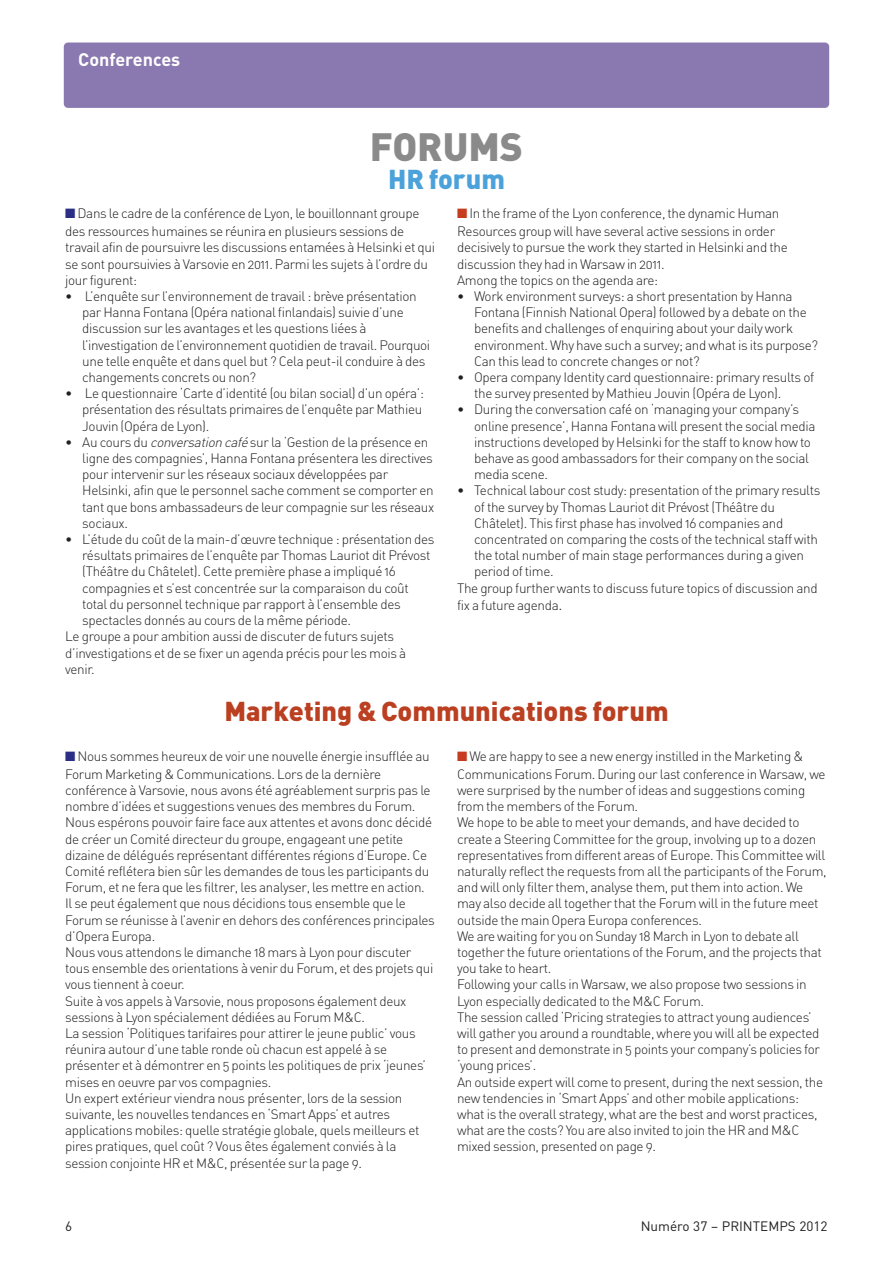
<style>
.page{position:relative;width:893px;height:1263px;background:#fff}
.page>*{position:absolute;margin:0;border:0;box-sizing:border-box;transform-origin:0 0}
.t1{font:900 39px "DIN";color:#8a8a8a}
.t2{font:900 27px "DIN";color:#bb3f21}
.t3{font:900 27px "DIN";color:#4ba2da}
.t4{font:700 18px "DIN";color:#fff}
.t5{font:13.5px/16.2px "DIN Light Alternate";letter-spacing:-.025em;color:#211f1f}
.t6{font:13.5px "DIN";color:#211f1f}
.s1{color:#2a2e85}
.s2{font-style:italic}
.s3{color:#c53c1e}
.s4{font-size:15px}
</style>
<div class="page">
<div style="left:64px;top:43px;width:765px;height:65px;background:#8a78b0;border-radius:4px"></div>
<h3 class="t4" style="left:78px;top:50px;width:103px">Conferences</h3>
<h1 class="t1" style="left:370px;top:125px;width:155px">FORUMS</h1>
<h2 class="t3" style="left:388px;top:164px;width:118px">HR forum</h2>
<p class="t5" style="left:65px;top:205px;width:356px;line-height:17.9px"><span class="s1">■</span> Dans le cadre de la conférence de Lyon, le bouillonnant groupe des ressources humaines se réunira en plusieurs sessions de</p>
<p class="t5" style="left:65px;top:240px;width:371px">travail afin de poursuivre les discussions entamées à Helsinki et qui se sont poursuivies à Varsovie en 2011. Parmi les sujets à l’ordre du jour figurent:</p>
<p class="t5" style="left:82px;top:288px;width:349px;text-indent:-17px">• L’enquête sur l’environnement de travail : brève présentation par Hanna Fontana (Opéra national finlandais) suivie d’une discussion sur les avantages et les questions liées à l’investigation de l’environnement quotidien de travail. Pourquoi une telle enquête et dans quel but ? Cela peut-il conduire à des changements concrets ou non?</p>
<p class="t5" style="left:82px;top:385px;width:343px;text-indent:-17px">• Le questionnaire ‘Carte d’identité (ou bilan social) d’un opéra’: présentation des résultats primaires de l’enquête par Mathieu<br>Jouvin (Opéra de Lyon).</p>
<p class="t5" style="left:82px;top:434px;width:354px;text-indent:-17px">• Au cours du <span class="s2">conversationcafé</span>sur la ‘Gestion de la présence en ligne des compagnies’, Hanna Fontana présentera les directives pour intervenir sur les réseaux sociaux développées par Helsinki, afin que le personnel sache comment se comporter en tant que bons ambassadeurs de leur compagnie sur les réseaux sociaux.</p>
<p class="t5" style="left:65px;top:531px;width:371px">• L’étude du coût de la main-d’œuvre technique : présentation des</p>
<p class="t5" style="left:82px;top:547px;width:350px">résultats primaires de l’enquête par Thomas Lauriot dit Prévost</p>
<p class="t5" style="left:82px;top:564px;width:315px">(Théâtre du Châtelet). Cette première phase a impliqué 16</p>
<p class="t5" style="left:82px;top:580px;width:328px">compagnies et s’est concentrée sur la comparaison du coût</p>
<p class="t5" style="left:82px;top:596px;width:320px">total du personnel technique par rapport à l’ensemble des</p>
<p class="t5" style="left:82px;top:612px;width:270px">spectacles donnés au cours de la même période.</p>
<p class="t5" style="left:65px;top:628px;width:330px">Le groupe a pour ambition aussi de discuter de futurs sujets</p>
<p class="t5" style="left:65px;top:645px;width:342px">d’investigations et de se fixer un agenda précis pour les mois à</p>
<p class="t5" style="left:65px;top:661px;width:31px">venir.</p>
<p class="t5" style="left:457px;top:205px;width:324px;line-height:17.9px"><span class="s3">■</span> In the frame of the Lyon conference, the dynamic Human<br>Resources group will have several active sessions in order</p>
<p class="t5" style="left:457px;top:240px;width:332px">decisively to pursue the work they started in Helsinki and the discussion they had in Warsaw in 2011.<br>Among the topics on the agenda are:</p>
<p class="t5" style="left:474px;top:288px;width:346px;text-indent:-17px">• Work environment surveys: a short presentation by Hanna Fontana (Finnish National Opera) followed by a debate on the benefits and challenges of enquiring about your daily work environment. Why have such a survey; and what is its purpose?<br>Can this lead to concrete changes or not?</p>
<p class="t5" style="left:474px;top:369px;width:342px;text-indent:-17px">• Opera company Identity card questionnaire: primary results of the survey presented by Mathieu Jouvin (Opéra de Lyon).</p>
<p class="t5" style="left:474px;top:402px;width:343px;text-indent:-17px">• During the conversation café on ‘managing your company’s online presence’, Hanna Fontana will present the social media instructions developed by Helsinki for the staff to know how to behave as good ambassadors for their company on the social media scene.</p>
<p class="t5" style="left:457px;top:483px;width:365px">• Technical labour cost study: presentation of the primary results</p>
<p class="t5" style="left:474px;top:499px;width:302px">of the survey by Thomas Lauriot dit Prévost (Théâtre du</p>
<p class="t5" style="left:474px;top:515px;width:311px">Châtelet). This first phase has involved 16 companies and</p>
<p class="t5" style="left:474px;top:531px;width:345px">concentrated on comparing the costs of the technical staff with</p>
<p class="t5" style="left:474px;top:547px;width:331px">the total number of main stage performances during a given</p>
<p class="t5" style="left:474px;top:564px;width:81px">period of time.</p>
<p class="t5" style="left:457px;top:580px;width:362px">The group further wants to discuss future topics of discussion and</p>
<p class="t5" style="left:457px;top:597px;width:107px">fix a future agenda<span class="s4">.</span></p>
<h2 class="t2" style="left:224px;top:696px;width:446px">Marketing &amp; Communications forum</h2>
<p class="t5" style="left:65px;top:747px;width:366px;line-height:17.9px"><span class="s1">■</span> Nous sommes heureux de voir une nouvelle énergie insufflée au<br>Forum Marketing &amp; Communications. Lors de la dernière</p>
<p class="t5" style="left:65px;top:782px;width:371px">conférence à Varsovie, nous avons été agréablement surpris pas le nombre d’idées et suggestions venues des membres du Forum.<br>Nous espérons pouvoir faire face aux attentes et avons donc décidé de créer un Comité directeur du groupe, engageant une petite dizaine de délégués représentant différentes régions d’Europe. Ce Comité reflétera bien sûr les demandes de tous les participants du Forum, et ne fera que les filtrer, les analyser, les mettre en action.<br>Il se peut également que nous décidions tous ensemble que le Forum se réunisse à l’avenir en dehors des conférences principales d’Opera Europa.<br>Nous vous attendons le dimanche 18 mars à Lyon pour discuter tous ensemble des orientations à venir du Forum, et des projets qui vous tiennent à coeur.<br>Suite à vos appels à Varsovie, nous proposons également deux sessions à Lyon spécialement dédiées au Forum M&amp;C.<br>La session ‘Politiques tarifaires pour attirer le jeune public’ vous réunira autour d’une table ronde où chacun est appelé à se présenter et à démontrer en 5 points les politiques de prix ‘jeunes’ mises en oeuvre par vos compagnies.<br>Un expert extérieur viendra nous présenter, lors de la session suivante, les nouvelles tendances en ‘Smart Apps’ et autres applications mobiles: quelle stratégie globale, quels meilleurs et pires pratiques, quel coût ? Vous êtes également conviés à la session conjointe HR et M&amp;C, présentée sur la page 9.</p>
<p class="t5" style="left:457px;top:747px;width:370px;line-height:17.9px"><span class="s3">■</span> We are happy to see a new energy instilled in the Marketing &amp;<br>Communications Forum. During our last conference in Warsaw, we</p>
<p class="t5" style="left:457px;top:782px;width:371px">were surprised by the number of ideas and suggestions coming from the members of the Forum.<br>We hope to be able to meet your demands, and have decided to create a Steering Committee for the group, involving up to a dozen representatives from different areas of Europe. This Committee will naturally reflect the requests from all the participants of the Forum, and will only filter them, analyse them, put them into action. We may also decide all together that the Forum will in the future meet outside the main Opera Europa conferences.<br>We are waiting for you on Sunday 18 March in Lyon to debate all together the future orientations of the Forum, and the projects that you take to heart.<br>Following your calls in Warsaw, we also propose two sessions in Lyon especially dedicated to the M&amp;C Forum.<br>The session called ‘Pricing strategies to attract young audiences’ will gather you around a roundtable, where you will all be expected to present and demonstrate in 5 points your company’s policies for ‘young prices’.<br>An outside expert will come to present, during the next session, the new tendencies in ‘Smart Apps’ and other mobile applications: what is the overall strategy, what are the best and worst practices, what are the costs? You are also invited to join the HR and M&amp;C mixed session, presented on page 9.</p>
<p class="t6" style="left:65px;top:1218px;width:9px">6</p>
<p class="t6" style="left:641px;top:1218px;width:188px">Numéro 37 – PRINTEMPS 2012</p>
</div>
